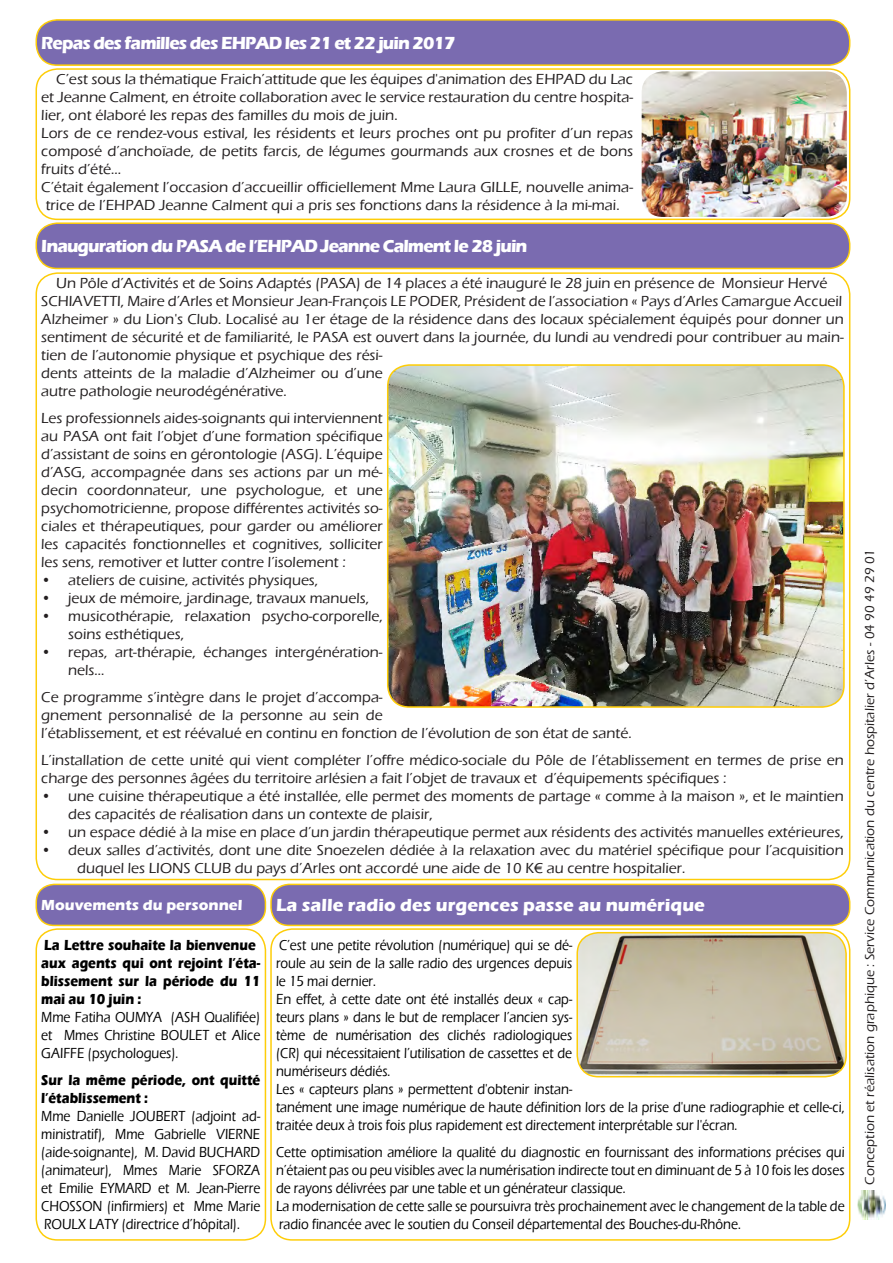
<style>
.page{position:relative;width:893px;height:1263px;background:#fff}
.page>*{position:absolute;margin:0;border:0;box-sizing:border-box;transform-origin:0 0}
.t1{font:700 18px "Eras ITC";letter-spacing:-.05em;color:#fff}
.t2{font:700 18px "Eras ITC";color:#fff}
.t3{font:500 15px/18px "Eras ITC";color:#231f20}
.t4{font:500 15px/18px "Eras ITC";color:#000;text-align:justify;scale:.87 1}
.t5{font:700 15px/18px "Eras ITC";color:#000;scale:.87 1}
.t6{font:700 15px "Eras ITC";color:#fff}
.t7{font:500 13.5px "Eras ITC";color:#231f20}
</style>
<div class="page">
<img style="left:857px;top:1190px;width:29px;height:30px">
<div style="left:36px;top:68px;width:814px;height:152px;border:2px solid #fecd08;border-radius:21px"></div>
<div style="left:36px;top:20px;width:814px;height:45px;background:#7a6bb0;border-radius:21px"></div>
<div style="left:36px;top:19px;width:814px;height:47px;border:2px solid #fecd08;border-radius:21px"></div>
<img style="left:642px;top:71px;width:205px;height:146px">
<div style="left:36px;top:928px;width:230px;height:313px;border:2px solid #fecd08;border-radius:21px"></div>
<div style="left:36px;top:884px;width:229px;height:41px;background:#7a6bb0;border-radius:18px"></div>
<div style="left:36px;top:884px;width:230px;height:42px;border:2px solid #fecd08;border-radius:18px"></div>
<div style="left:36px;top:223px;width:814px;height:45px;background:#7a6bb0;border-radius:21px"></div>
<div style="left:36px;top:222px;width:814px;height:47px;border:2px solid #fecd08;border-radius:21px"></div>
<div style="left:271px;top:884px;width:579px;height:41px;background:#7a6bb0;border-radius:18px"></div>
<div style="left:270px;top:884px;width:580px;height:42px;border:2px solid #fecd08;border-radius:18px"></div>
<div style="left:270px;top:928px;width:580px;height:313px;border:2px solid #fecd08;border-radius:21px"></div>
<img style="left:579px;top:933px;width:267px;height:144px">
<div style="left:576px;top:932px;width:271px;height:145px;border:2px solid #fecd08;border-radius:21px"></div>
<img style="left:388px;top:365px;width:456px;height:342px">
<div style="left:387px;top:364px;width:458px;height:344px;border:2px solid #fecd08;border-radius:22px"></div>
<p class="t1" style="left:41px;top:32px;width:416px">Repas des familles des EHPAD les 21 et 22 juin 2017</p>
<p class="t3" style="left:41px;top:70px;width:593px;text-indent:15px">C’est sous la thématique Fraich’attitude que les équipes d'animation des EHPAD du Lac et Jeanne Calment, en étroite collaboration avec le service restauration du centre hospita&shy;lier, ont élaboré les repas des familles du mois de juin.<br>Lors de ce rendez-vous estival, les résidents et leurs proches ont pu profiter d’un repas composé d’anchoïade, de petits farcis, de légumes gourmands aux crosnes et de bons fruits d’été…<br>C’était également l’occasion d’accueillir officiellement Mme Laura GILLE, nouvelle anima&shy;trice de l’EHPAD Jeanne Calment qui a pris ses fonctions dans la résidence à la mi-mai.</p>
<p class="t1" style="left:41px;top:236px;width:488px">Inauguration du PASA de l’EHPAD Jeanne Calment le 28 juin</p>
<p class="t3" style="left:41px;top:275px;width:804px;text-indent:15px">Un Pôle d’Activités et de Soins Adaptés (PASA) de 14 places a été inauguré le 28 juin en présence de Monsieur Hervé SCHIAVETTI, Maire d’Arles et Monsieur Jean-François LE PODER, Président de l’association « Pays d’Arles Camargue Accueil Alzheimer » du Lion's Club. Localisé au 1er étage de la résidence dans des locaux spécialement équipés pour donner un sentiment de sécurité et de familiarité, le PASA est ouvert dans la journée, du lundi au vendredi pour contribuer au main&shy;tien de l’autonomie physique et psychique des rési-<br>dents atteints de la maladie d’Alzheimer ou d’une<br>autre pathologie neurodégénérative.</p>
<p class="t3" style="left:41px;top:410px;width:343px;text-align:justify">Les professionnels aides-soignants qui interviennent au PASA ont fait l’objet d’une formation spécifique d’assistant de soins en gérontologie (ASG). L’équipe d’ASG, accompagnée dans ses actions par un mé&shy;decin coordonnateur, une psychologue, et une psychomotricienne, propose différentes activités so&shy;ciales et thérapeutiques, pour garder ou améliorer les capacités fonctionnelles et cognitives, solliciter les sens, remotiver et lutter contre l’isolement :</p>
<p class="t3" style="left:41px;top:572px;width:279px">• ateliers de cuisine, activités physiques,</p>
<p class="t3" style="left:41px;top:590px;width:329px">• jeux de mémoire, jardinage, travaux manuels,</p>
<p class="t3" style="left:68px;top:608px;width:316px;text-indent:-27px">• musicothérapie, relaxation psycho-corporelle, soins esthétiques,</p>
<p class="t3" style="left:68px;top:644px;width:316px;text-indent:-27px">• repas, art-thérapie, échanges intergénération&shy;nels…</p>
<p class="t3" style="left:41px;top:689px;width:592px">Ce programme s’intègre dans le projet d’accompa-<br>gnement personnalisé de la personne au sein de<br>l’établissement, et est réévalué en continu en fonction de l’évolution de son état de santé.</p>
<p class="t3" style="left:41px;top:752px;width:804px">L’installation de cette unité qui vient compléter l’offre médico-sociale du Pôle de l’établissement en termes de prise en charge des personnes âgées du territoire arlésien a fait l’objet de travaux et d’équipements spécifiques :</p>
<p class="t3" style="left:68px;top:788px;width:777px;text-indent:-27px">• une cuisine thérapeutique a été installée, elle permet des moments de partage « comme à la maison », et le maintien des capacités de réalisation dans un contexte de plaisir,</p>
<p class="t3" style="left:41px;top:824px;width:804px">• un espace dédié à la mise en place d’un jardin thérapeutique permet aux résidents des activités manuelles extérieures,</p>
<p class="t3" style="left:77px;top:842px;width:768px;text-indent:-36px">• deux salles d’activités, dont une dite Snoezelen dédiée à la relaxation avec du matériel spécifique pour l’acquisition duquel les LIONS CLUB du pays d’Arles ont accordé une aide de 10 K€ au centre hospitalier.</p>
<p class="t6" style="left:41px;top:896px;width:203px">Mouvements du personnel</p>
<p class="t5" style="left:41px;top:936px;width:253px">La Lettre souhaite la bienvenue aux agents qui ont rejoint l’éta&shy;blissement sur la période du 11 mai au 10 juin :</p>
<p class="t4" style="left:41px;top:1008px;width:253px">Mme Fatiha OUMYA (ASH Qualifiée) et Mmes Christine BOULET et Alice GAIFFE (psychologues).</p>
<p class="t5" style="left:41px;top:1071px;width:253px">Sur la même période, ont quitté l’établissement :</p>
<p class="t4" style="left:41px;top:1107px;width:253px">Mme Danielle JOUBERT (adjoint ad&shy;ministratif), Mme Gabrielle VIERNE (aide-soignante), M. David BUCHARD (animateur), Mmes Marie SFORZA et Emilie EYMARD et M. Jean-Pierre CHOSSON (infirmiers) et Mme Marie ROULX LATY (directrice d’hôpital).</p>
<p class="t2" style="left:276px;top:895px;width:430px">La salle radio des urgences passe au numérique</p>
<p class="t4" style="left:276px;top:936px;width:655px;text-align:left">C’est une petite révolution (numérique) qui se dé-<br>roule au sein de la salle radio des urgences depuis<br>le 15 mai dernier.<br>En effet, à cette date ont été installés deux « cap-<br>teurs plans » dans le but de remplacer l’ancien sys-<br>tème de numérisation des clichés radiologiques<br>(CR) qui nécessitaient l’utilisation de cassettes et de<br>numériseurs dédiés.<br>Les « capteurs plans » permettent d'obtenir instan-<br>tanément une image numérique de haute définition lors de la prise d'une radiographie et celle-ci, traitée deux à trois fois plus rapidement est directement interprétable sur l'écran.</p>
<p class="t4" style="left:276px;top:1143px;width:655px;text-align:left">Cette optimisation améliore la qualité du diagnostic en fournissant des informations précises qui n’étaient pas ou peu visibles avec la numérisation indirecte tout en diminuant de 5 à 10 fois les doses de rayons délivrées par une table et un générateur classique.<br>La modernisation de cette salle se poursuivra très prochainement avec le changement de la table de radio financée avec le soutien du Conseil départemental des Bouches-du-Rhône.</p>
<p class="t7" style="left:862px;top:1185px;width:637px;rotate:-90deg">Conception et réalisation graphique : Service Communication du centre hospitalier d’Arles - 04 90 49 29 01</p>
</div>
